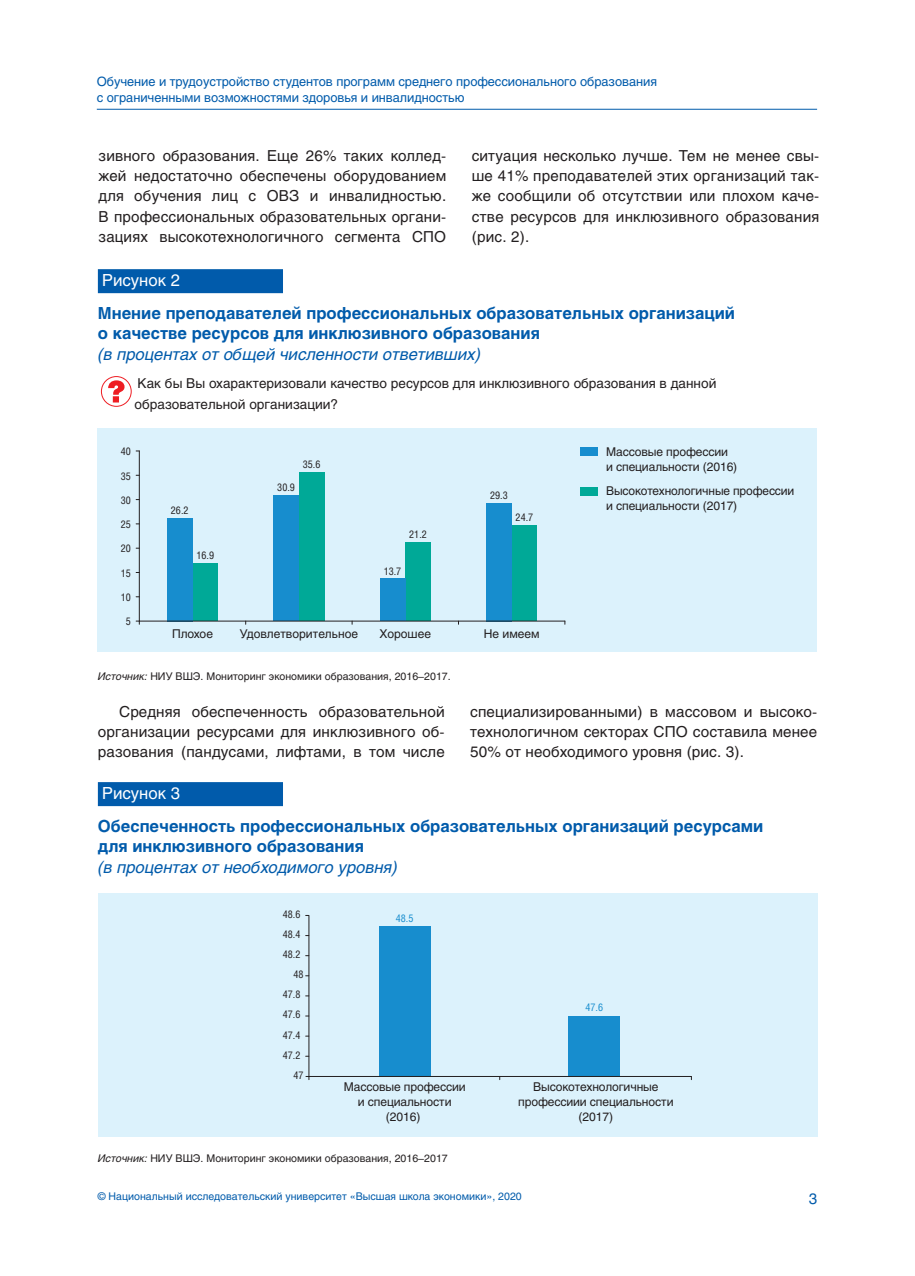
<style>
.page{position:relative;width:915px;height:1276px;background:#fff}
.page>*{position:absolute;margin:0;border:0;box-sizing:border-box;transform-origin:0 0}
.t1{font:700 16.5px/20.2px "Helios";color:#015bab}
.t2{font:italic 16.5px "Helios";color:#015bab}
.t3{font:16.5px "Helios";color:#fff}
.t4{font:15px/20.4px "Helios";letter-spacing:.005em;color:#231f20;text-align:justify}
.t5{font:15px "Helios";color:#015bab}
.t6{font:13.5px/20.2px "Helios";color:#231f20}
.t7{font:12.75px/16.5px "Helios";letter-spacing:-.005em;color:#015bab}
.t8{font:12px/15px "Helios";letter-spacing:-.01em;color:#231f20}
.t9{font:10.5px "Helios";color:#231f20}
.t10{font:10.5px "Helios Cond";color:#231f20}
.t11{font:10.5px "Helios";color:#015bab}
.t12{font:10.5px "Helios Cond";color:#178dce}
.s1{font-style:italic}
</style>
<div class="page">
<hr style="left:97px;top:109px;width:719px;height:1px;background:#015bab">
<div style="left:98px;top:269px;width:185px;height:24px;background:#015bab"></div>
<svg style="left:108px;top:380px;width:16px;height:22px"></svg>
<div style="left:101px;top:376px;width:30px;height:30px;border:1px solid #ee1d23;border-radius:50%"></div>
<div style="left:98px;top:428px;width:718px;height:223px;background:#dcf2fc"></div>
<div style="left:511px;top:525px;width:26px;height:96px;background:#00a997"></div>
<div style="left:486px;top:503px;width:25px;height:118px;background:#178dce"></div>
<div style="left:405px;top:542px;width:25px;height:79px;background:#00a997"></div>
<div style="left:379px;top:579px;width:26px;height:42px;background:#178dce"></div>
<div style="left:299px;top:472px;width:25px;height:149px;background:#00a997"></div>
<div style="left:273px;top:495px;width:26px;height:126px;background:#178dce"></div>
<div style="left:192px;top:563px;width:26px;height:58px;background:#00a997"></div>
<div style="left:167px;top:518px;width:25px;height:103px;background:#178dce"></div>
<hr style="left:139px;top:621px;width:425px;height:1px;background:#231f20">
<hr style="left:139px;top:451px;width:1px;height:170px;background:#231f20">
<div style="left:580px;top:487px;width:17px;height:8px;background:#00a997"></div>
<div style="left:580px;top:447px;width:17px;height:9px;background:#178dce"></div>
<div style="left:98px;top:782px;width:185px;height:24px;background:#015bab"></div>
<div style="left:98px;top:893px;width:718px;height:244px;background:#dcf2fc"></div>
<div style="left:568px;top:1016px;width:51px;height:60px;background:#178dce"></div>
<div style="left:379px;top:926px;width:51px;height:150px;background:#178dce"></div>
<hr style="left:306px;top:1076px;width:385px;height:1px;background:#231f20">
<hr style="left:308px;top:915px;width:1px;height:161px;background:#231f20">
<p class="t7" style="left:97px;top:72px;width:561px">Обучение и трудоустройство студентов программ среднего профессионального образования с ограниченными возможностями здоровья и инвалидностью</p>
<p class="t4" style="left:99px;top:144px;width:349px">зивного образования. Еще 26% таких коллед&shy;жей недостаточно обеспечены оборудованием для обучения лиц с ОВЗ и инвалидностью.<br>В профессиональных образовательных органи&shy;зациях высокотехнологичного сегмента СПО</p>
<p class="t4" style="left:471px;top:144px;width:349px">ситуация несколько лучше. Тем не менее свы&shy;ше 41% преподавателей этих организаций так&shy;же сообщили об отсутствии или плохом каче&shy;стве ресурсов для инклюзивного образования (рис. 2).</p>
<p class="t3" style="left:102px;top:270px;width:79px">Рисунок 2</p>
<p class="t1" style="left:98px;top:303px;width:638px">Мнение преподавателей профессиональных образовательных организаций о качестве ресурсов для инклюзивного образования</p>
<p class="t2" style="left:98px;top:343px;width:384px">(в процентах от общей численности ответивших)</p>
<p class="t6" style="left:134px;top:373px;width:583px">Как бы Вы охарактеризовали качество ресурсов для инклюзивного образования в данной образовательной организации?</p>
<p class="t10" style="left:121px;top:445px;width:12px">40</p>
<p class="t10" style="left:121px;top:469px;width:12px">35</p>
<p class="t10" style="left:121px;top:494px;width:12px">30</p>
<p class="t10" style="left:121px;top:518px;width:12px">25</p>
<p class="t10" style="left:121px;top:542px;width:12px">20</p>
<p class="t10" style="left:121px;top:566px;width:12px">15</p>
<p class="t10" style="left:121px;top:591px;width:12px">10</p>
<p class="t10" style="left:126px;top:615px;width:7px">5</p>
<p class="t10" style="left:171px;top:504px;width:19px">26.2</p>
<p class="t10" style="left:196px;top:549px;width:19px">16.9</p>
<p class="t8" style="left:172px;top:626px;width:42px">Плохое</p>
<p class="t10" style="left:277px;top:481px;width:19px">30.9</p>
<p class="t10" style="left:303px;top:458px;width:19px">35.6</p>
<p class="t8" style="left:240px;top:626px;width:120px">Удовлетворительное</p>
<p class="t10" style="left:409px;top:528px;width:19px">21.2</p>
<p class="t10" style="left:383px;top:564px;width:19px">13.7</p>
<p class="t8" style="left:379px;top:626px;width:53px">Хорошее</p>
<p class="t10" style="left:490px;top:488px;width:19px">29.3</p>
<p class="t10" style="left:515px;top:511px;width:19px">24.7</p>
<p class="t8" style="left:483px;top:626px;width:57px">Не имеем</p>
<p class="t8" style="left:606px;top:444px;width:133px">Массовые профессии и специальности (2016)</p>
<p class="t8" style="left:606px;top:483px;width:190px">Высокотехнологичные профессии и специальности (2017)</p>
<p class="t9" style="left:98px;top:669px;width:354px"><span class="s1">Источник:</span> НИУ ВШЭ. Мониторинг экономики образования, 2016–2017.</p>
<p class="t4" style="left:98px;top:700px;width:348px;text-indent:21px">Средняя обеспеченность образовательной организации ресурсами для инклюзивного об&shy;разования (пандусами, лифтами, в том числе</p>
<p class="t4" style="left:470px;top:700px;width:348px">специализированными) в массовом и высоко&shy;технологичном секторах СПО составила менее 50% от необходимого уровня (рис. 3).</p>
<p class="t3" style="left:102px;top:783px;width:79px">Рисунок 3</p>
<p class="t1" style="left:98px;top:816px;width:666px">Обеспеченность профессиональных образовательных организаций ресурсами для инклюзивного образования</p>
<p class="t2" style="left:98px;top:856px;width:301px">(в процентах от необходимого уровня)</p>
<p class="t10" style="left:283px;top:908px;width:19px">48.6</p>
<p class="t10" style="left:283px;top:928px;width:19px">48.4</p>
<p class="t10" style="left:283px;top:948px;width:19px">48.2</p>
<p class="t10" style="left:293px;top:968px;width:12px">48</p>
<p class="t10" style="left:283px;top:988px;width:19px">47.8</p>
<p class="t10" style="left:283px;top:1008px;width:19px">47.6</p>
<p class="t10" style="left:283px;top:1028px;width:19px">47.4</p>
<p class="t10" style="left:283px;top:1048px;width:19px">47.2</p>
<p class="t10" style="left:293px;top:1068px;width:12px">47</p>
<p class="t12" style="left:396px;top:911px;width:19px">48.5</p>
<p class="t12" style="left:585px;top:1001px;width:19px">47.6</p>
<p class="t8" style="left:344px;top:1078px;width:123px;text-align:center">Массовые профессии и специальности (2016)</p>
<p class="t8" style="left:518px;top:1078px;width:157px;text-align:center">Высокотехнологичные профессиии специальности (2017)</p>
<p class="t9" style="left:98px;top:1151px;width:351px"><span class="s1">Источник:</span> НИУ ВШЭ. Мониторинг экономики образования, 2016–2017</p>
<p class="t11" style="left:98px;top:1190px;width:425px">© Национальный исследовательский университет «Высшая школа экономики», 2020</p>
<p class="t5" style="left:808px;top:1188px;width:10px">3</p>
</div>
